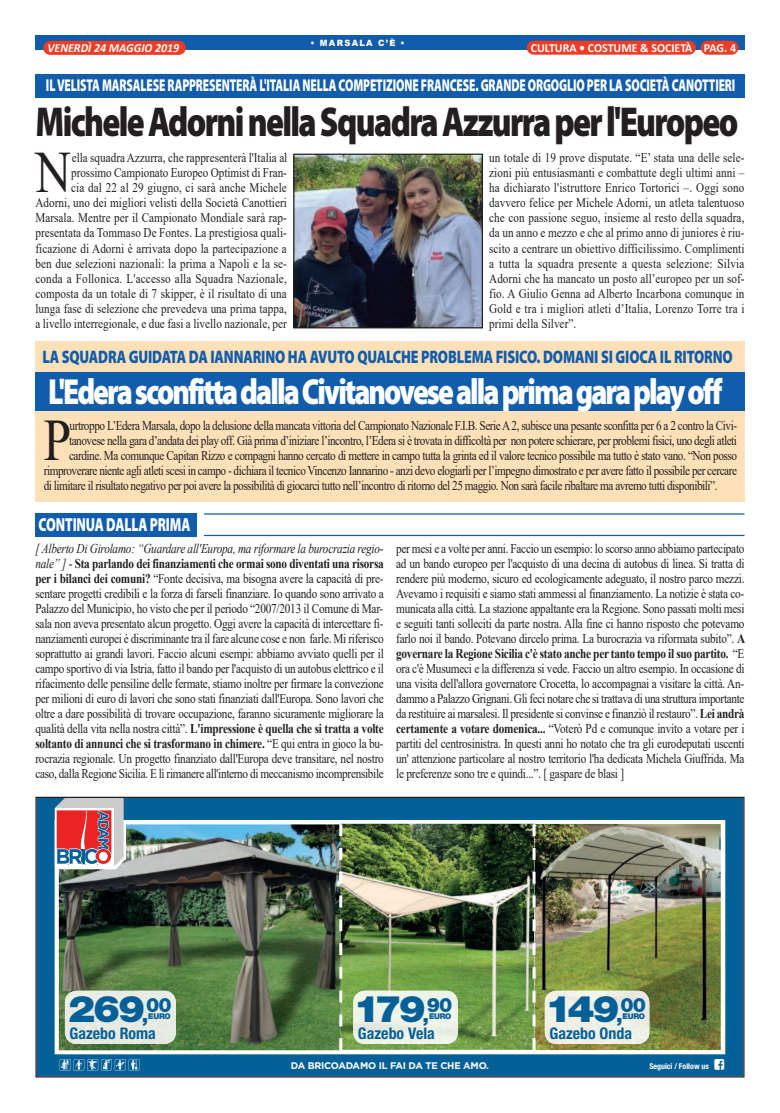
<style>
.page{position:relative;width:780px;height:1113px;background:#fff}
.page>*{position:absolute;margin:0;border:0;box-sizing:border-box;transform-origin:0 0}
.t1{font:58.75px "Times New Roman";color:#231f20;scale:.84 1}
.t2{font:58.5px "Times New Roman";color:#231f20;scale:.84 1}
.t3{font:900 41.88px "Myriad Pro";letter-spacing:-.05em;color:#231f20;scale:.79 1}
.t4{font:36.75px "Helvetica Neue Black+VRKWEN";letter-spacing:-.065em;color:#066098;scale:1.11 1}
.t5{font:900 36.38px "Myriad Pro";letter-spacing:-.065em;color:#fff;scale:.81 1}
.t6{font:19.88px "Helvetica Neue Black+VRKWEN";color:#066098}
.t7{font:900 18.88px "Myriad Pro";letter-spacing:-.01em;color:#fff;scale:.71 1}
.t8{font:900 18.12px "Myriad Pro";letter-spacing:-.01em;color:#115cab;scale:.78 1}
.t9{font:900 17.12px "Myriad Pro";letter-spacing:-.01em;color:#fff;scale:.67 1}
.t10{font:16px "Helvetica Neue Bold Cond+XDGRSW";color:#066098}
.t11{font:13.38px/15px "Times New Roman";letter-spacing:-.04em;color:#231f20;text-align:justify;scale:.84 1}
.t12{font:13.25px/15px "Times New Roman";letter-spacing:.005em;color:#231f20;text-align:right;scale:.84 1}
.t13{font:700 12.38px "Calibri";color:#fff;scale:.96 1}
.t14{font:italic 700 12.38px "Calibri";color:#fff;scale:.96 1}
.t15{font:9.62px "Gotham Bold+EYYLRS";letter-spacing:-.02em;color:#fff}
.t16{font:900 8.62px "Arial";letter-spacing:.15em;color:#fff;scale:.96 1}
.t17{font:8px "Helvetica Neue Bold Cond+XDGRSW";color:#fff}
.t18{font:7.88px "Helvetica Neue Black+VRKWEN";letter-spacing:-.045em;color:#066098}
.s1{font-style:italic}
.s2{font-weight:700}
.s3{font-size:20px}
</style>
<div class="page">
<div style="left:35px;top:35px;width:709px;height:14px;background:#115cab"></div>
<div style="left:700px;top:41px;width:38px;height:14px;background:#ef3c25;border-radius:7px"></div>
<div style="left:43px;top:41px;width:143px;height:14px;background:#ef3c25;border-radius:7px"></div>
<div style="left:526px;top:41px;width:169px;height:14px;background:#ef3c25;border-radius:7px"></div>
<img style="left:37px;top:798px;width:705px;height:277px">
<svg style="left:60px;top:1059px;width:80px;height:11px"></svg>
<svg style="left:55px;top:798px;width:71px;height:71px"></svg>
<hr style="left:204px;top:513px;width:540px;height:1px;background:#115cab">
<hr style="left:204px;top:535px;width:540px;height:1px;background:#115cab">
<div style="left:35px;top:513px;width:162px;height:24px;background:#115cab"></div>
<div style="left:35px;top:341px;width:709px;height:160px;background:#fce0b8"></div>
<div style="left:35px;top:372px;width:709px;height:39px;background:#115cab"></div>
<div style="left:35px;top:74px;width:709px;height:23px;background:#115cab"></div>
<img style="left:295px;top:156px;width:186px;height:170px">
<div style="left:293px;top:154px;width:190px;height:174px;border:1px solid #231f20"></div>
<svg style="left:714px;top:1059px;width:10px;height:11px"></svg>
<p class="t16" style="left:310px;top:36px;width:100px">• MARSALA C’È •</p>
<p class="t14" style="left:47px;top:42px;width:139px">VENERDÌ 24 MAGGIO 2019</p>
<p class="t13" style="left:530px;top:43px;width:215px">CULTURA • COSTUME &amp; SOCIETÀ PAG. 4</p>
<p class="t9" style="left:46px;top:79px;width:1030px">ILVELISTA MARSALESE RAPPRESENTERÀ L'ITALIA NELLA COMPETIZIONE FRANCESE. GRANDE ORGOGLIO PER LA SOCIETÀ CANOTTIERI</p>
<h3 class="t3" style="left:35px;top:106px;width:891px">MicheleAdorninellaSquadraAzzurraperl'Europeo</h3>
<p class="t12" style="left:35px;top:150px;width:301px">ella squadra Azzurra, che rappresenterà l'Italia al prossimo Campionato Europeo Optimist di Fran-<br>cia dal 22 al 29 giugno, ci sarà anche Michele Adorni, uno dei migliori velisti della Società Canottieri Marsala. Mentre per il Campionato Mondiale sarà rap&shy;presentata da Tommaso De Fontes. La prestigiosa quali&shy;ficazione di Adorni è arrivata dopo la partecipazione a ben due selezioni nazionali: la prima a Napoli e la se&shy;conda a Follonica. L'accesso alla Squadra Nazionale, composta da un totale di 7 skipper, è il risultato di una lunga fase di selezione che prevedeva una prima tappa, a livello interregionale, e due fasi a livello nazionale, per</p>
<p class="t12" style="left:489px;top:150px;width:305px;text-align:justify">un totale di 19 prove disputate. “E’ stata una delle sele&shy;zioni più entusiasmanti e combattute degli ultimi anni – ha dichiarato l'istruttore Enrico Tortorici –. Oggi sono davvero felice per Michele Adorni, un atleta talentuoso che con passione seguo, insieme al resto della squadra, da un anno e mezzo e che al primo anno di juniores è riu&shy;scito a centrare un obiettivo difficilissimo. Complimenti a tutta la squadra presente a questa selezione: Silvia Adorni che ha mancato un posto all’europeo per un sof&shy;fio. A Giulio Genna ad Alberto Incarbona comunque in Gold e tra i migliori atleti d’Italia, Lorenzo Torre tra i primi della Silver”.</p>
<h2 class="t2" style="left:35px;top:140px;width:44px">N</h2>
<h3 class="t8" style="left:42px;top:350px;width:886px">LA SQUADRA GUIDATA DA IANNARINO HA AVUTO QUALCHE PROBLEMA FISICO. DOMANI SI GIOCA IL RITORNO</h3>
<h3 class="t5" style="left:48px;top:378px;width:833px">L'EderasconfittadallaCivitanoveseallaprimagaraplayoff</h3>
<h1 class="t1" style="left:44px;top:407px;width:34px">P</h1>
<p class="t11" style="left:70px;top:417px;width:796px">urtroppo L’Edera Marsala, dopo la delusione della mancata vittoria del Campionato Nazionale F.I.B. SerieA2, subisce una pesante sconfitta per 6 a 2 contro la Civi-</p>
<p class="t11" style="left:69px;top:432px;width:796px">tanovese nella gara d’andata dei play off. Già prima d’iniziare l’incontro, l’Edera si è trovata in difficoltà per non potere schierare, per problemi fisici, uno degli atleti</p>
<p class="t11" style="left:69px;top:447px;width:796px">cardine. Ma comunque Capitan Rizzo e compagni hanno cercato di mettere in campo tutta la grinta ed il valore tecnico possibile ma tutto è stato vano. “Non posso</p>
<p class="t11" style="left:44px;top:462px;width:826px">rimproverare niente agli atleti scesi in campo - dichiara il tecnico Vincenzo Iannarino - anzi devo elogiarli per l’impegno dimostrato e per avere fatto il possibile per cercare</p>
<p class="t11" style="left:44px;top:477px;width:803px">di limitare il risultato negativo per poi avere la possibilità di giocarci tutto nell’incontro di ritorno del 25 maggio. Non sarà facile ribaltare ma avremo tutti disponibili”.</p>
<h3 class="t7" style="left:39px;top:518px;width:215px">CONTINUA DALLA PRIMA</h3>
<p class="t11" style="left:35px;top:541px;width:416px"><span class="s1">[ Alberto Di Girolamo: “Guardare all'Europa, ma riformare la burocrazia regio&shy;nale” ] -</span> <span class="s2">Sta parlando dei finanziamenti che ormai sono diventati una risorsa per i bilanci dei comuni?</span> “Fonte decisiva, ma bisogna avere la capacità di pre&shy;sentare progetti credibili e la forza di farseli finanziare. Io quando sono arrivato a Palazzo del Municipio, ho visto che per il periodo “2007/2013 il Comune di Mar&shy;sala non aveva presentato alcun progetto. Oggi avere la capacità di intercettare fi&shy;nanziamenti europei è discriminante tra il fare alcune cose e non farle. Mi riferisco soprattutto ai grandi lavori. Faccio alcuni esempi: abbiamo avviato quelli per il campo sportivo di via Istria, fatto il bando per l'acquisto di un autobus elettrico e il rifacimento delle pensiline delle fermate, stiamo inoltre per firmare la convezione per milioni di euro di lavori che sono stati finanziati dall'Europa. Sono lavori che oltre a dare possibilità di trovare occupazione, faranno sicuramente migliorare la qualità della vita nella nostra città”. <span class="s2">L'impressione è quella che si tratta a volte soltanto di annunci che si trasformano in chimere.</span> “E qui entra in gioco la bu&shy;rocrazia regionale. Un progetto finanziato dall'Europa deve transitare, nel nostro caso, dalla Regione Sicilia. E lì rimanere all'interno di meccanismo incomprensibile</p>
<p class="t11" style="left:396px;top:541px;width:417px">per mesi e a volte per anni. Faccio un esempio: lo scorso anno abbiamo partecipato ad un bando europeo per l'acquisto di una decina di autobus di linea. Si tratta di rendere più moderno, sicuro ed ecologicamente adeguato, il nostro parco mezzi.<br>Avevamo i requisiti e siamo stati ammessi al finanziamento. La notizie è stata co&shy;municata alla città. La stazione appaltante era la Regione. Sono passati molti mesi e seguiti tanti solleciti da parte nostra. Alla fine ci hanno risposto che potevamo farlo noi il bando. Potevano dircelo prima. La burocrazia va riformata subito”. <span class="s2">A governare la Regione Sicilia c'è stato anche per tanto tempo il suo partito.</span> “E ora c'è Musumeci e la differenza si vede. Faccio un altro esempio. In occasione di una visita dell'allora governatore Crocetta, lo accompagnai a visitare la città. An&shy;dammo a Palazzo Grignani. Gli feci notare che si trattava di una struttura importante da restituire ai marsalesi. Il presidente si convinse e finanziò il restauro”. <span class="s2">Lei andrà certamente a votare domenica...</span> “Voterò Pd e comunque invito a votare per i partiti del centrosinistra. In questi anni ho notato che tra gli eurodeputati uscenti un' attenzione particolare al nostro territorio l'ha dedicata Michela Giuffrida. Ma le preferenze sono tre e quindi...”. [ gaspare de blasi ]</p>
<h3 class="t4" style="left:68px;top:996px;width:74px">269<span class="s3">,</span></h3>
<h3 class="t6" style="left:146px;top:997px;width:27px">00</h3>
<p class="t18" style="left:148px;top:1013px;width:24px">EURO</p>
<h3 class="t4" style="left:353px;top:996px;width:70px">179<span class="s3">,</span></h3>
<h3 class="t6" style="left:427px;top:997px;width:27px">90</h3>
<p class="t18" style="left:429px;top:1013px;width:24px">EURO</p>
<h3 class="t4" style="left:545px;top:996px;width:71px">149<span class="s3">,</span></h3>
<h3 class="t6" style="left:620px;top:997px;width:27px">00</h3>
<p class="t18" style="left:622px;top:1013px;width:24px">EURO</p>
<p class="t10" style="left:70px;top:1027px;width:88px">Gazebo Roma</p>
<p class="t10" style="left:358px;top:1027px;width:78px">Gazebo Vela</p>
<p class="t10" style="left:549px;top:1027px;width:84px">Gazebo Onda</p>
<p class="t15" style="left:291px;top:1059px;width:200px">DA BRICOADAMO IL FAI DA TE CHE AMO.</p>
<p class="t17" style="left:649px;top:1063px;width:61px">Seguici / Follow us</p>
</div>
